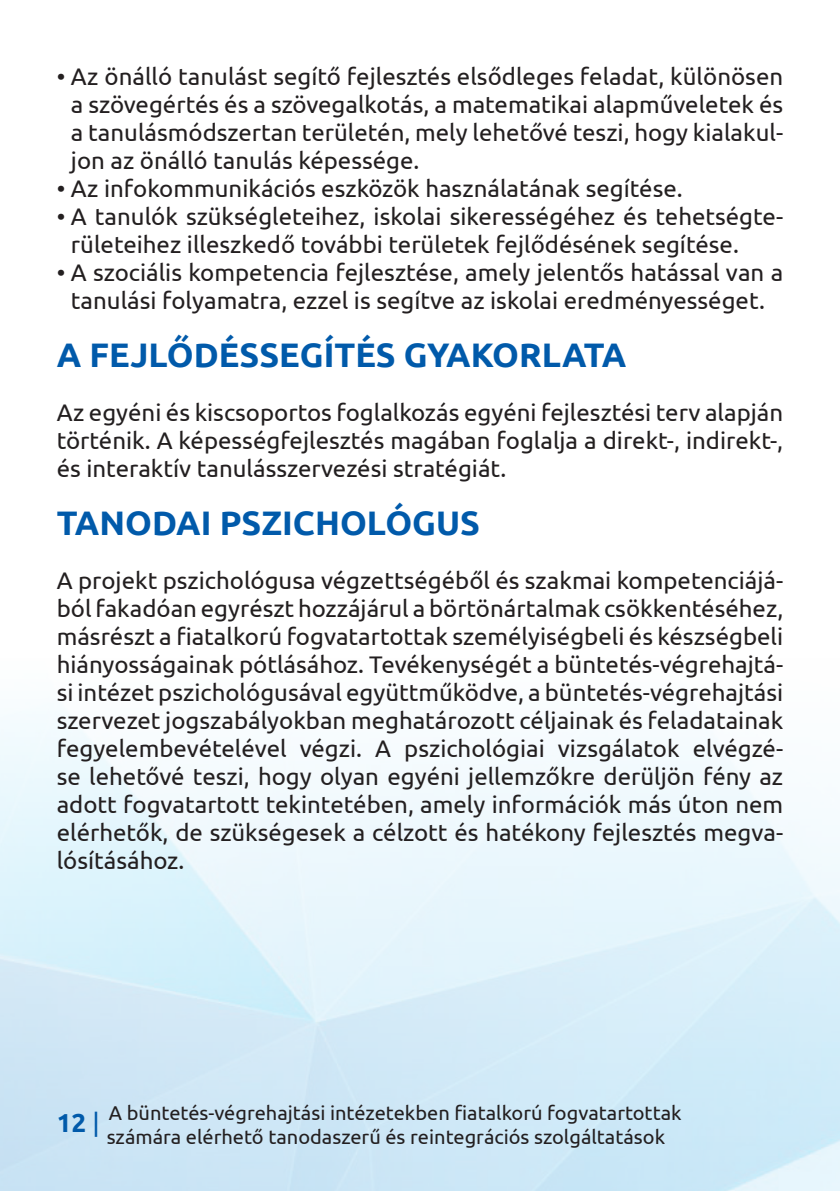
<style>
.page{position:relative;width:840px;height:1191px;background:#fff}
.page>*{position:absolute;margin:0;border:0;box-sizing:border-box;transform-origin:0 0}
.t1{font:700 34px "Ubuntu";color:#015aaa}
.t2{font:700 26px "Ubuntu";color:#015aaa}
.t3{font:24px/28px "Ubuntu";color:#231f20;text-align:justify}
.t4{font:20px/24px "Ubuntu";color:#231f20}
.s1{font-weight:400}
</style>
<div class="page">
<p class="t3" style="left:71px;top:61px;width:713px;text-indent:-14px">• Az önálló tanulást segítő fejlesztés elsődleges feladat, különösen a szövegértés és a szövegalkotás, a matematikai alapműveletek és a tanulásmódszertan területén, mely lehetővé teszi, hogy kialakul&shy;jon az önálló tanulás képessége.</p>
<p class="t3" style="left:57px;top:173px;width:627px">• Az infokommunikációs eszközök használatának segítése.</p>
<p class="t3" style="left:71px;top:201px;width:713px;text-indent:-14px">• A tanulók szükségleteihez, iskolai sikerességéhez és tehetségte&shy;rületeihez illeszkedő további területek fejlődésének segítése.</p>
<p class="t3" style="left:57px;top:257px;width:727px;text-align:center">• A szociális kompetencia fejlesztése, amely jelentős hatással van a tanulási folyamatra, ezzel is segítve az iskolai eredményességet.</p>
<h1 class="t1" style="left:57px;top:334px;width:571px">A FEJLŐDÉSSEGÍTÉS GYAKORLATA</h1>
<p class="t3" style="left:57px;top:397px;width:727px">Az egyéni és kiscsoportos foglalkozás egyéni fejlesztési terv alapján történik. A képességfejlesztés magában foglalja a direkt-, indirekt-, és interaktív tanulásszervezési stratégiát.</p>
<h1 class="t1" style="left:57px;top:502px;width:424px">TANODAI PSZICHOLÓGUS</h1>
<p class="t3" style="left:57px;top:565px;width:727px">A projekt pszichológusa végzettségéből és szakmai kompetenciájá&shy;ból fakadóan egyrészt hozzájárul a börtönártalmak csökkentéséhez, másrészt a fiatalkorú fogvatartottak személyiségbeli és készségbeli hiányosságainak pótlásához. Tevékenységét a büntetés-végrehajtá&shy;si intézet pszichológusával együttműködve, a büntetés-végrehajtási szervezet jogszabályokban meghatározott céljainak és feladatainak fegyelembevételével végzi. A pszichológiai vizsgálatok elvégzé&shy;se lehetővé teszi, hogy olyan egyéni jellemzőkre derüljön fény az adott fogvatartott tekintetében, amely információk más úton nem elérhetők, de szükségesek a célzott és hatékony fejlesztés megva&shy;lósításához.</p>
<p class="t2" style="left:57px;top:1107px;width:44px">12 <span class="s1">|</span></p>
<p class="t4" style="left:107px;top:1100px;width:576px">A büntetés-végrehajtási intézetekben fiatalkorú fogvatartottak számára elérhető tanodaszerű és reintegrációs szolgáltatások</p>
</div>
